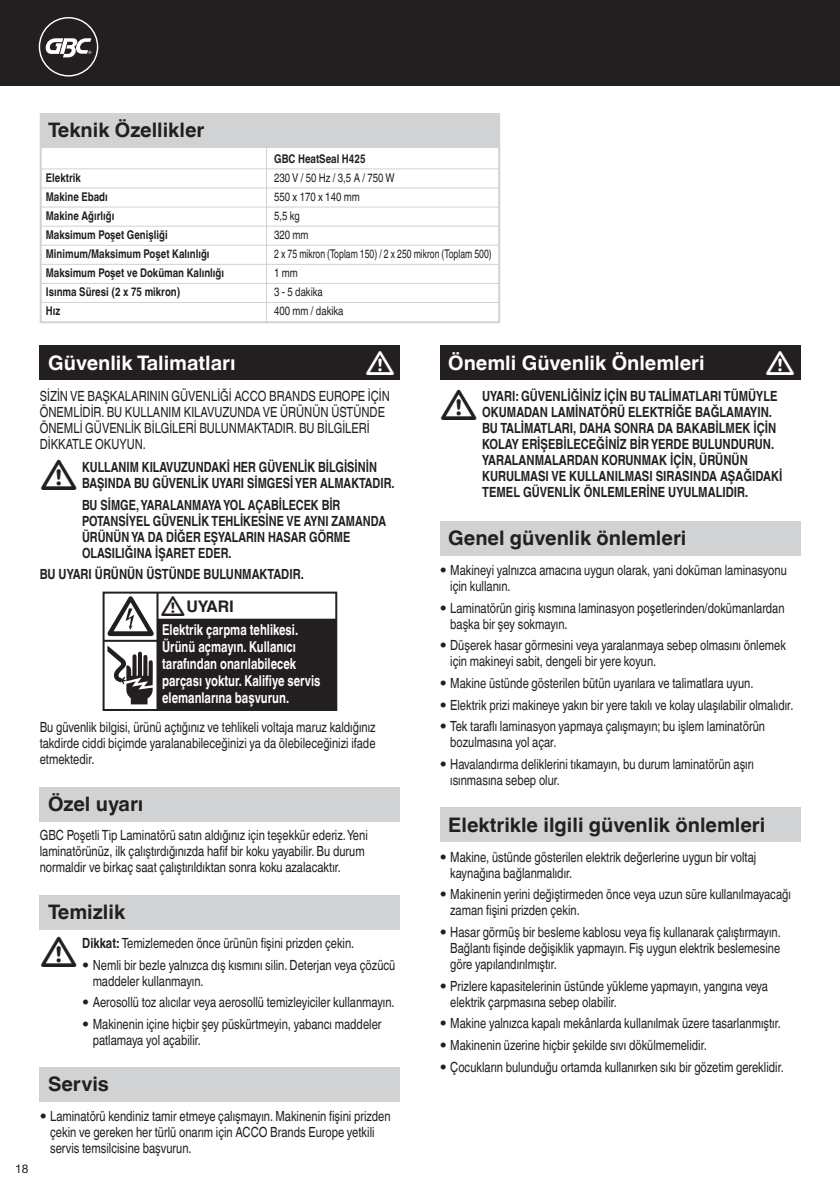
<style>
.page{position:relative;width:840px;height:1191px;background:#fff}
.page>*{position:absolute;margin:0;border:0;box-sizing:border-box;transform-origin:0 0}
.t1{font:700 20px "Helvetica Linotype";color:#231f20}
.t2{font:700 20px "Helvetica Linotype";color:#fff}
.t3{font:700 16px "Helvetica Linotype";color:#231f20}
.t4{font:700 15px/17px "Helvetica Linotype";color:#fff;scale:.75 1}
.t5{font:14px/16px "Helvetica Linotype";color:#231f20;scale:.8 1}
.t6{font:700 14px/16px "Helvetica Linotype";color:#231f20;scale:.8 1}
.t7{font:700 14px/16px "Helvetica Linotype";color:#231f20;scale:.78 1}
.t8{font:700 12px/19px "Helvetica Linotype";color:#231f20;scale:.8 1}
.t9{font:12px/19px "Helvetica Linotype";color:#231f20;scale:.8 1}
.t10{font:12px "Helvetica Neue";color:#231f20}
.s1{font-family:"Helvetica Neue";font-weight:300;font-stretch:condensed}
.s2{font-weight:700}
</style>
<div class="page">
<div style="left:0;top:0;width:839px;height:85px;background:#231f20"></div>
<svg style="left:39px;top:17px;width:59px;height:60px"></svg>
<div style="left:40px;top:787px;width:360px;height:34px;background:#d1d2d4"></div>
<div style="left:40px;top:1067px;width:360px;height:34px;background:#d1d2d4"></div>
<div style="left:439px;top:808px;width:360px;height:34px;background:#d1d2d4"></div>
<div style="left:439px;top:521px;width:360px;height:34px;background:#d1d2d4"></div>
<div style="left:158px;top:619px;width:178px;height:91px;background:#231f20"></div>
<div style="left:102px;top:591px;width:235px;height:120px;border:2px solid #231f20"></div>
<svg style="left:107px;top:645px;width:46px;height:59px"></svg>
<hr style="left:156px;top:592px;width:2px;height:118px;background:#231f20">
<hr style="left:103px;top:640px;width:55px;height:2px;background:#231f20">
<hr style="left:157px;top:618px;width:179px;height:2px;background:#231f20">
<div style="left:40px;top:346px;width:360px;height:34px;background:#231f20"></div>
<div style="left:439px;top:346px;width:360px;height:34px;background:#231f20"></div>
<div style="left:40px;top:895px;width:360px;height:34px;background:#d1d2d4"></div>
<div style="left:40px;top:113px;width:460px;height:210px;border:2px solid #d1d2d4"></div>
<div style="left:40px;top:113px;width:459px;height:34px;background:#d1d2d4"></div>
<hr style="left:266px;top:142px;width:1px;height:181px;background:#d1d2d4">
<hr style="left:41px;top:187px;width:458px;height:1px;background:#d1d2d4">
<hr style="left:41px;top:168px;width:458px;height:1px;background:#d1d2d4">
<hr style="left:41px;top:226px;width:458px;height:1px;background:#d1d2d4">
<hr style="left:41px;top:206px;width:458px;height:1px;background:#d1d2d4">
<hr style="left:41px;top:245px;width:458px;height:1px;background:#d1d2d4">
<hr style="left:41px;top:264px;width:458px;height:1px;background:#d1d2d4">
<hr style="left:41px;top:283px;width:458px;height:1px;background:#d1d2d4">
<hr style="left:41px;top:302px;width:458px;height:1px;background:#d1d2d4">
<h1 class="t1" style="left:48px;top:118px;width:158px">Teknik Özellikler</h1>
<p class="t8" style="left:46px;top:168px;width:224px">Elektrik<br>Makine Ebadı<br>Makine Ağırlığı<br>Maksimum Poşet Genişliği<br>Minimum/Maksimum Poşet Kalınlığı<br>Maksimum Poşet ve Doküman Kalınlığı<br>Isınma Süresi (2 x 75 mikron)<br>Hız</p>
<p class="t8" style="left:274px;top:149px;width:115px">GBC HeatSeal H425</p>
<p class="t9" style="left:274px;top:168px;width:273px">230 V / 50 Hz / 3,5 A / 750 W<br>550 x 170 x 140 mm<br>5,5 kg<br>320 mm<br>2 x 75 mikron (Toplam 150) / 2 x 250 mikron (Toplam 500)<br>1 mm<br>3 - 5 dakika<br>400 mm / dakika</p>
<p class="t10" style="left:15px;top:1161px;width:15px">18</p>
<h1 class="t2" style="left:448px;top:351px;width:258px">Önemli Güvenlik Önlemleri</h1>
<h1 class="t2" style="left:48px;top:351px;width:189px">Güvenlik Talimatları</h1>
<p class="t5" style="left:40px;top:388px;width:439px">SİZİN VE BAŞKALARININ GÜVENLİĞİ ACCO BRANDS EUROPE İÇİN ÖNEMLİDİR. BU KULLANIM KILAVUZUNDA VE ÜRÜNÜN ÜSTÜNDE ÖNEMLİ GÜVENLİK BİLGİLERİ BULUNMAKTADIR. BU BİLGİLERİ DİKKATLE OKUYUN.</p>
<p class="t6" style="left:482px;top:388px;width:376px">UYARI: GÜVENLİĞİNİZ İÇİN BU TALİMATLARI TÜMÜYLE OKUMADAN LAMİNATÖRÜ ELEKTRİĞE BAĞLAMAYIN.<br>BU TALİMATLARI, DAHA SONRA DA BAKABİLMEK İÇİN KOLAY ERİŞEBİLECEĞİNİZ BİR YERDE BULUNDURUN.<br>YARALANMALARDAN KORUNMAK İÇİN, ÜRÜNÜN KURULMASI VE KULLANILMASI SIRASINDA AŞAĞIDAKİ TEMEL GÜVENLİK ÖNLEMLERİNE UYULMALIDIR.</p>
<p class="t7" style="left:82px;top:459px;width:402px">KULLANIM KILAVUZUNDAKİ HER GÜVENLİK BİLGİSİNİN<br>BAŞINDA BU GÜVENLİK UYARI SİMGESİ YER ALMAKTADIR.</p>
<p class="t7" style="left:82px;top:497px;width:391px">BU SİMGE, YARALANMAYA YOL AÇABİLECEK BİR POTANSİYEL GÜVENLİK TEHLİKESİNE VE AYNI ZAMANDA ÜRÜNÜN YA DA DİĞER EŞYALARIN HASAR GÖRME OLASILIĞINA İŞARET EDER.</p>
<h1 class="t1" style="left:448px;top:526px;width:239px">Genel güvenlik önlemleri</h1>
<p class="t5" style="left:450px;top:562px;width:422px;text-indent:-10px"><span class="s1">•</span> Makineyi yalnızca amacına uygun olarak, yani doküman laminasyonu için kullanın.</p>
<p class="t5" style="left:450px;top:600px;width:419px;text-indent:-10px"><span class="s1">•</span> Laminatörün giriş kısmına laminasyon poşetlerinden/dokümanlardan başka bir şey sokmayın.</p>
<p class="t5" style="left:450px;top:637px;width:421px;text-indent:-10px"><span class="s1">•</span> Düşerek hasar görmesini veya yaralanmaya sebep olmasını önlemek için makineyi sabit, dengeli bir yere koyun.</p>
<p class="t5" style="left:439px;top:675px;width:393px"><span class="s1">•</span> Makine üstünde gösterilen bütün uyarılara ve talimatlara uyun.</p>
<p class="t5" style="left:439px;top:697px;width:443px"><span class="s1">•</span> Elektrik prizi makineye yakın bir yere takılı ve kolay ulaşılabilir olmalıdır.</p>
<p class="t5" style="left:450px;top:718px;width:395px;text-indent:-10px"><span class="s1">•</span> Tek taraflı laminasyon yapmaya çalışmayın; bu işlem laminatörün bozulmasına yol açar.</p>
<p class="t5" style="left:450px;top:756px;width:381px;text-indent:-10px"><span class="s1">•</span> Havalandırma deliklerini tıkamayın, bu durum laminatörün aşırı ısınmasına sebep olur.</p>
<p class="t6" style="left:40px;top:566px;width:331px">BU UYARI ÜRÜNÜN ÜSTÜNDE BULUNMAKTADIR.</p>
<p class="t3" style="left:186px;top:597px;width:49px">UYARI</p>
<p class="t4" style="left:162px;top:621px;width:212px">Elektrik çarpma tehlikesi.<br>Ürünü açmayın. Kullanıcı tarafından onarılabilecek parçası yoktur. Kalifiye servis elemanlarına başvurun.</p>
<p class="t5" style="left:40px;top:719px;width:421px;text-align:justify">Bu güvenlik bilgisi, ürünü açtığınız ve tehlikeli voltaja maruz kaldığınız takdirde ciddi biçimde yaralanabileceğinizi ya da ölebileceğinizi ifade etmektedir.</p>
<h1 class="t1" style="left:48px;top:792px;width:97px">Özel uyarı</h1>
<p class="t5" style="left:40px;top:827px;width:411px">GBC Poşetli Tip Laminatörü satın aldığınız için teşekkür ederiz. Yeni laminatörünüz, ilk çalıştırdığınızda hafif bir koku yayabilir. Bu durum normaldir ve birkaç saat çalıştırıldıktan sonra koku azalacaktır.</p>
<h1 class="t1" style="left:48px;top:900px;width:79px">Temizlik</h1>
<p class="t5" style="left:82px;top:935px;width:341px"><span class="s2">Dikkat:</span> Temizlemeden önce ürünün fişini prizden çekin.</p>
<p class="t5" style="left:93px;top:957px;width:380px;text-indent:-10px"><span class="s1">•</span> Nemli bir bezle yalnızca dış kısmını silin. Deterjan veya çözücü maddeler kullanmayın.</p>
<p class="t5" style="left:82px;top:994px;width:392px"><span class="s1">•</span> Aerosollü toz alıcılar veya aerosollü temizleyiciler kullanmayın.</p>
<p class="t5" style="left:93px;top:1016px;width:362px;text-indent:-10px"><span class="s1">•</span> Makinenin içine hiçbir şey püskürtmeyin, yabancı maddeler patlamaya yol açabilir.</p>
<h1 class="t1" style="left:48px;top:1072px;width:62px">Servis</h1>
<p class="t5" style="left:50px;top:1108px;width:427px;text-indent:-10px"><span class="s1">•</span> Laminatörü kendiniz tamir etmeye çalışmayın. Makinenin fişini prizden çekin ve gereken her türlü onarım için ACCO Brands Europe yetkili servis temsilcisine başvurun.</p>
<h1 class="t1" style="left:448px;top:813px;width:318px">Elektrikle ilgili güvenlik önlemleri</h1>
<p class="t5" style="left:450px;top:848px;width:384px;text-indent:-10px"><span class="s1">•</span> Makine, üstünde gösterilen elektrik değerlerine uygun bir voltaj kaynağına bağlanmalıdır.</p>
<p class="t5" style="left:450px;top:886px;width:427px;text-indent:-10px"><span class="s1">•</span> Makinenin yerini değiştirmeden önce veya uzun süre kullanılmayacağı zaman fişini prizden çekin.</p>
<p class="t5" style="left:450px;top:924px;width:414px;text-align:justify;text-indent:-10px"><span class="s1">•</span> Hasar görmüş bir besleme kablosu veya fiş kullanarak çalıştırmayın.<br>Bağlantı fişinde değişiklik yapmayın. Fiş uygun elektrik beslemesine göre yapılandırılmıştır.</p>
<p class="t5" style="left:450px;top:977px;width:398px;text-indent:-10px"><span class="s1">•</span> Prizlere kapasitelerinin üstünde yükleme yapmayın, yangına veya elektrik çarpmasına sebep olabilir.</p>
<p class="t5" style="left:439px;top:1015px;width:427px"><span class="s1">•</span> Makine yalnızca kapalı mekânlarda kullanılmak üzere tasarlanmıştır.</p>
<p class="t5" style="left:439px;top:1037px;width:335px"><span class="s1">•</span> Makinenin üzerine hiçbir şekilde sıvı dökülmemelidir.</p>
<p class="t5" style="left:439px;top:1058px;width:431px"><span class="s1">•</span> Çocukların bulunduğu ortamda kullanırken sıkı bir gözetim gereklidir.</p>
</div>
